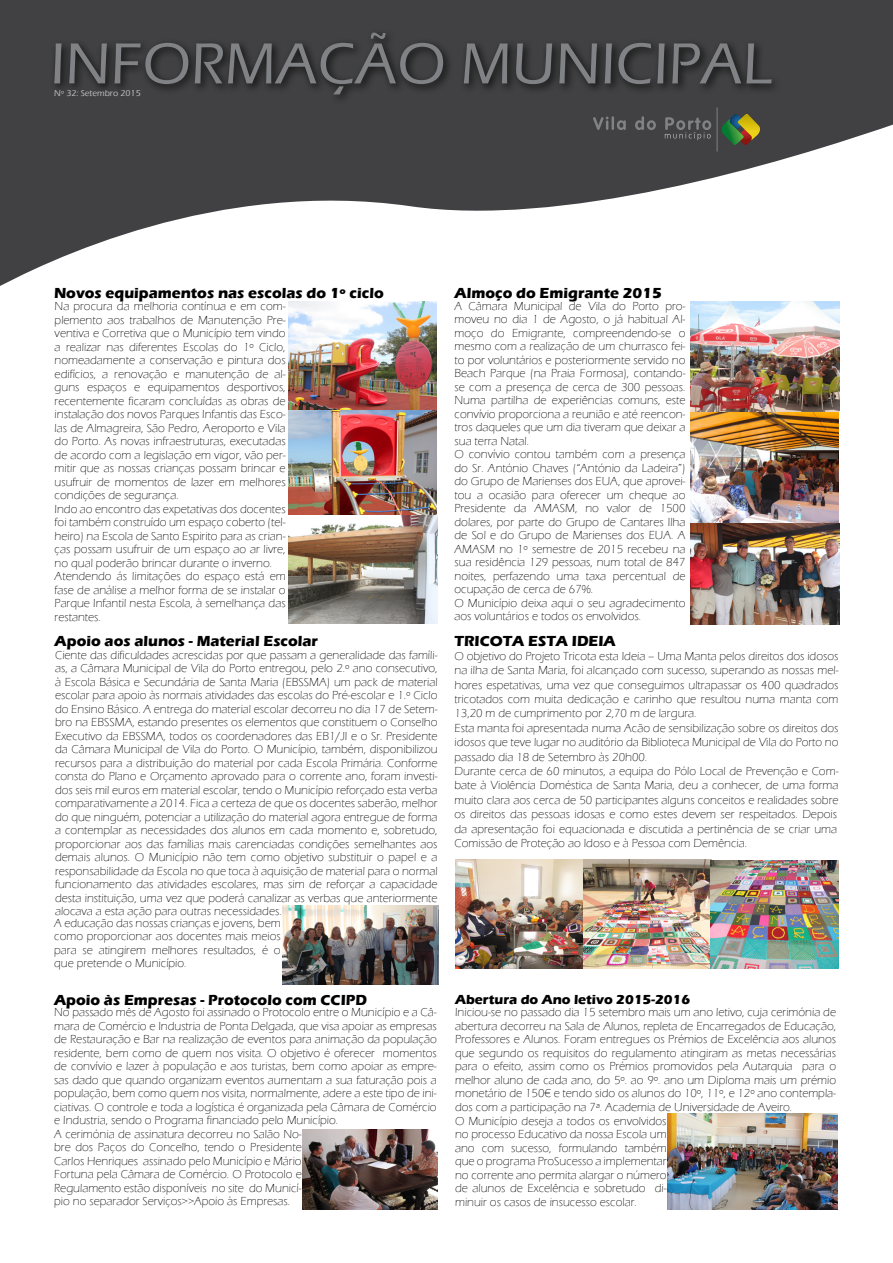
<style>
.page{position:relative;width:893px;height:1263px;background:#fff}
.page>*{position:absolute;margin:0;border:0;box-sizing:border-box;transform-origin:0 0}
.t1{font:500 60px "Eras ITC";color:#808285}
.t2{font:700 15px "Eras ITC";color:#000}
.t3{font:700 13.5px "Eras ITC";color:#000}
.t4{font:300 12px/13.5px "Eras ITC";color:#000;text-align:justify}
.t5{font:500 8.85px "Eras ITC";color:#bcbec0}
</style>
<div class="page">
<svg style="left:0;top:0;width:893px;height:286px;fill:#414042"></svg>
<div style="left:50px;top:28px;width:732px;height:77px;background:#000;opacity:.75"></div>
<svg style="left:722px;top:114px;width:40px;height:32px"></svg>
<svg style="left:593px;top:116px;width:33px;height:14px"></svg>
<svg style="left:635px;top:116px;width:21px;height:14px"></svg>
<svg style="left:665px;top:117px;width:46px;height:23px"></svg>
<hr style="left:717px;top:107px;width:1px;height:45px;background:#808285">
<img style="left:691px;top:302px;width:148px;height:220px">
<img style="left:282px;top:905px;width:157px;height:79px">
<img style="left:455px;top:860px;width:384px;height:108px">
<img style="left:691px;top:524px;width:148px;height:100px">
<img style="left:289px;top:302px;width:148px;height:322px">
<img style="left:303px;top:1130px;width:134px;height:79px">
<img style="left:668px;top:1113px;width:169px;height:96px">
<h1 class="t1" style="left:50px;top:30px;width:723px">INFORMAÇÃO MUNICIPAL</h1>
<p class="t5" style="left:54px;top:88px;width:88px">Nº 32: Setembro 2015</p>
<p class="t2" style="left:54px;top:285px;width:331px">Novos equipamentos nas escolas do 1º ciclo</p>
<p class="t2" style="left:454px;top:285px;width:209px">Almoço do Emigrante 2015</p>
<p class="t4" style="left:55px;top:299px;width:233px;text-align:left">Na procura da melhoria contínua e em com&shy;plemento aos trabalhos de Manutenção Pre&shy;ventiva e Corretiva que o Município tem vindo a realizar nas diferentes Escolas do 1º Ciclo, nomeadamente a conservação e pintura dos edifícios, a renovação e manutenção de al&shy;guns espaços e equipamentos desportivos, recentemente ficaram concluídas as obras de instalação dos novos Parques Infantis das Esco&shy;las de Almagreira, São Pedro, Aeroporto e Vila do Porto. As novas infraestruturas, executadas de acordo com a legislação em vigor, vão per&shy;mitir que as nossas crianças possam brincar e usufruir de momentos de lazer em melhores condições de segurança.<br>Indo ao encontro das expetativas dos docentes foi também construído um espaço coberto (tel&shy;heiro) na Escola de Santo Espirito para as crian&shy;ças possam usufruir de um espaço ao ar livre, no qual poderão brincar durante o inverno.<br>Atendendo ás limitações do espaço está em fase de análise a melhor forma de se instalar o Parque Infantil nesta Escola, à semelhança das restantes.</p>
<p class="t4" style="left:454px;top:299px;width:233px;text-align:left">A Câmara Municipal de Vila do Porto pro&shy;moveu no dia 1 de Agosto, o já habitual Al&shy;moço do Emigrante, compreendendo-se o mesmo com a realização de um churrasco fei&shy;to por voluntários e posteriormente servido no Beach Parque (na Praia Formosa), contando&shy;se com a presença de cerca de 300 pessoas.<br>Numa partilha de experiências comuns, este convívio proporciona a reunião e até reencon&shy;tros daqueles que um dia tiveram que deixar a sua terra Natal.<br>O convívio contou também com a presença do Sr. António Chaves (“António da Ladeira”) do Grupo de Marienses dos EUA, que aprovei&shy;tou a ocasião para oferecer um cheque ao Presidente da AMASM, no valor de 1500 dolares, por parte do Grupo de Cantares Ilha de Sol e do Grupo de Marienses dos EUA. A AMASM no 1º semestre de 2015 recebeu na sua residência 129 pessoas, num total de 847 noites, perfazendo uma taxa percentual de ocupação de cerca de 67%.<br>O Município deixa aqui o seu agradecimento aos voluntários e todos os envolvidos.</p>
<p class="t4" style="left:55px;top:648px;width:384px">Ciente das dificuldades acrescidas por que passam a generalidade das famíli&shy;as, a Câmara Municipal de Vila do Porto entregou, pelo 2.º ano consecutivo, à Escola Básica e Secundária de Santa Maria (EBSSMA) um pack de material escolar para apoio às normais atividades das escolas do Pré-escolar e 1.º Ciclo do Ensino Básico. A entrega do material escolar decorreu no dia 17 de Setem&shy;bro na EBSSMA, estando presentes os elementos que constituem o Conselho Executivo da EBSSMA, todos os coordenadores das EB1/JI e o Sr. Presidente da Câmara Municipal de Vila do Porto. O Município, também, disponibilizou recursos para a distribuição do material por cada Escola Primária. Conforme consta do Plano e Orçamento aprovado para o corrente ano, foram investi&shy;dos seis mil euros em material escolar, tendo o Município reforçado esta verba comparativamente a 2014. Fica a certeza de que os docentes saberão, melhor do que ninguém, potenciar a utilização do material agora entregue de forma a contemplar as necessidades dos alunos em cada momento e, sobretudo, proporcionar aos das famílias mais carenciadas condições semelhantes aos demais alunos. O Município não tem como objetivo substituir o papel e a responsabilidade da Escola no que toca à aquisição de material para o normal funcionamento das atividades escolares, mas sim de reforçar a capacidade desta instituição, uma vez que poderá canalizar as verbas que anteriormente alocava a esta ação para outras necessidades.</p>
<p class="t2" style="left:55px;top:633px;width:265px">Apoio aos alunos - Material Escolar</p>
<p class="t2" style="left:454px;top:633px;width:163px">TRICOTA ESTA IDEIA</p>
<p class="t4" style="left:454px;top:649px;width:386px;line-height:14.4px;text-align:left">O objetivo do Projeto Tricota esta Ideia – Uma Manta pelos direitos dos idosos na ilha de Santa Maria, foi alcançado com sucesso, superando as nossas mel&shy;hores espetativas, uma vez que conseguimos ultrapassar os 400 quadrados tricotados com muita dedicação e carinho que resultou numa manta com 13,20 m de cumprimento por 2,70 m de largura.<br>Esta manta foi apresentada numa Acão de sensibilização sobre os direitos dos idosos que teve lugar no auditório da Biblioteca Municipal de Vila do Porto no passado dia 18 de Setembro às 20h00.<br>Durante cerca de 60 minutos, a equipa do Pólo Local de Prevenção e Com&shy;bate à Violência Doméstica de Santa Maria, deu a conhecer, de uma forma muito clara aos cerca de 50 participantes alguns conceitos e realidades sobre os direitos das pessoas idosas e como estes devem ser respeitados. Depois da apresentação foi equacionada e discutida a pertinência de se criar uma Comissão de Proteção ao Idoso e à Pessoa com Demência.</p>
<p class="t4" style="left:54px;top:916px;width:228px">A educação das nossas crianças e jovens, bem como proporcionar aos docentes mais meios para se atingirem melhores resultados, é o que pretende o Município.</p>
<p class="t2" style="left:54px;top:991px;width:314px">Apoio às Empresas - Protocolo com CCIPD</p>
<p class="t4" style="left:54px;top:1006px;width:384px">No passado mês de Agosto foi assinado o Protocolo entre o Município e a Câ&shy;mara de Comércio e Industria de Ponta Delgada, que visa apoiar as empresas de Restauração e Bar na realização de eventos para animação da população residente, bem como de quem nos visita. O objetivo é oferecer momentos de convívio e lazer à população e aos turistas, bem como apoiar as empre&shy;sas dado que quando organizam eventos aumentam a sua faturação pois a população, bem como quem nos visita, normalmente, adere a este tipo de ini&shy;ciativas. O controle e toda a logística é organizada pela Câmara de Comércio e Industria, sendo o Programa financiado pelo Município.</p>
<p class="t4" style="left:54px;top:1127px;width:249px">A cerimónia de assinatura decorreu no Salão No&shy;bre dos Paços do Concelho, tendo o Presidente Carlos Henriques assinado pelo Município e Mário Fortuna pela Câmara de Comércio. O Protocolo e Regulamento estão disponíveis no site do Municí&shy;pio no separador Serviços&gt;&gt;Apoio às Empresas.</p>
<p class="t3" style="left:455px;top:991px;width:237px">Abertura do Ano letivo 2015-2016</p>
<p class="t4" style="left:455px;top:1006px;width:383px">Iniciou-se no passado dia 15 setembro mais um ano letivo, cuja cerimónia de abertura decorreu na Sala de Alunos, repleta de Encarregados de Educação, Professores e Alunos. Foram entregues os Prémios de Excelência aos alunos que segundo os requisitos do regulamento atingiram as metas necessárias para o efeito, assim como os Prémios promovidos pela Autarquia para o melhor aluno de cada ano, do 5º. ao 9º. ano um Diploma mais um prémio monetário de 150€ e tendo sido os alunos do 10º, 11º, e 12º ano contempla&shy;dos com a participação na 7ª. Academia de Universidade de Aveiro.</p>
<p class="t4" style="left:455px;top:1114px;width:213px">O Município deseja a todos os envolvidos no processo Educativo da nossa Escola um ano com sucesso, formulando também que o programa ProSucesso a implementar no corrente ano permita alargar o número de alunos de Excelência e sobretudo di&shy;minuir os casos de insucesso escolar.</p>
</div>
